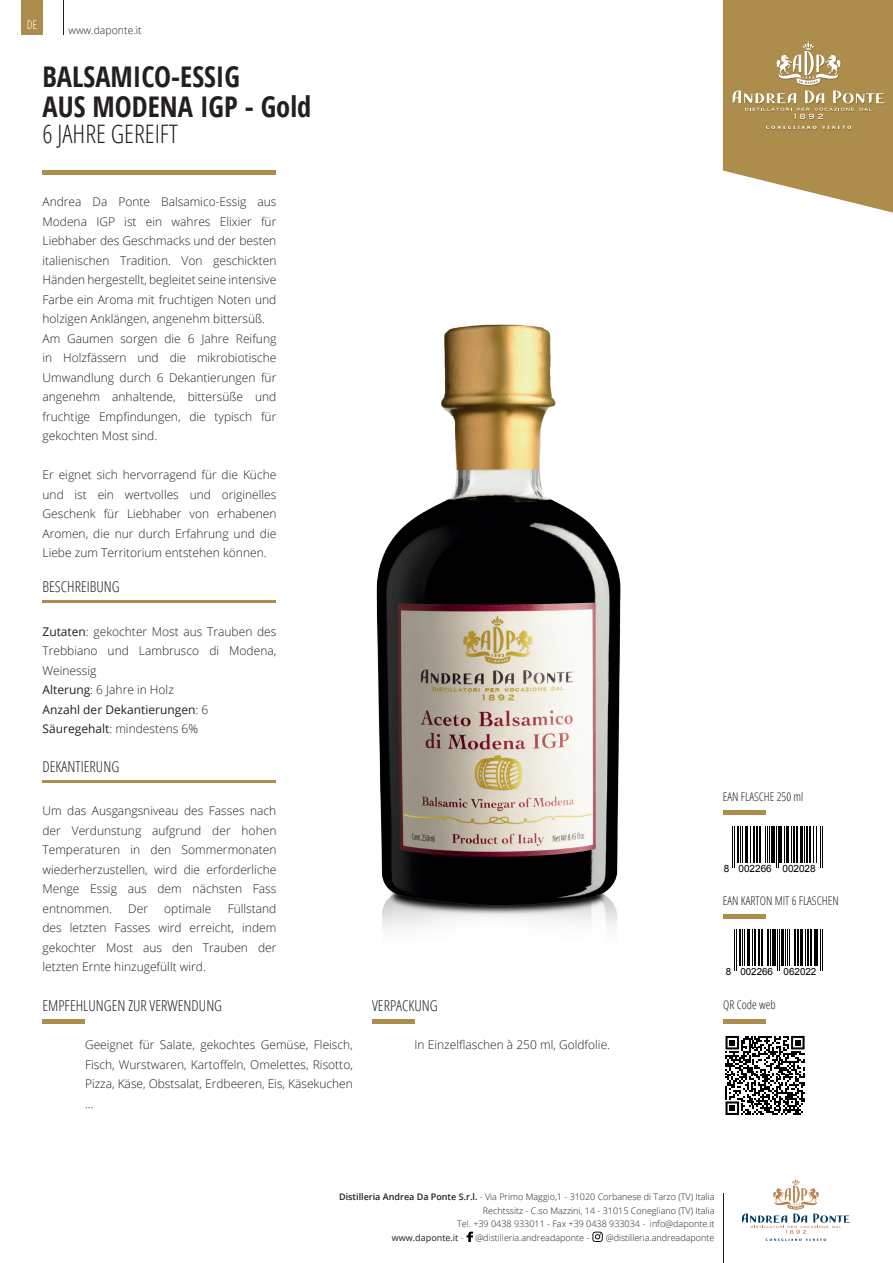
<style>
.page{position:relative;width:893px;height:1263px;background:#fff}
.page>*{position:absolute;margin:0;border:0;box-sizing:border-box;transform-origin:0 0}
.t1{font:700 condensed 28.5px/30px "Open Sans";color:#231f20}
.t2{font:300 condensed 25.5px "Open Sans";color:#231f20}
.t3{font:300 condensed 15px "Open Sans";color:#231f20}
.t4{font:300 12px/19.5px "Open Sans";color:#231f20;text-align:justify}
.t5{font:300 condensed 12px "Open Sans";color:#231f20}
.t6{font:300 condensed 12px "Open Sans";color:#fff}
.t7{font:300 10.5px "Open Sans";color:#231f20}
.t8{font:10.05px "Arial";color:#000001}
.t9{font:9.75px "Arial";color:#000001}
.t10{font:300 9px "Open Sans";color:#231f20}
.t11{font:9px "Open Sans";color:#231f20}
.s1{font-weight:400}
.s2{font-weight:600}
.s3{font-weight:300}
</style>
<div class="page">
<img style="left:376px;top:324px;width:245px;height:606px">
<div style="left:43px;top:170px;width:233px;height:5px;background:#ad8d4b"></div>
<hr style="left:43px;top:601px;width:233px;height:2px;background:#ad8d4b">
<hr style="left:43px;top:780px;width:233px;height:2px;background:#ad8d4b">
<hr style="left:64px;top:0;width:1px;height:34px;background:#231f20">
<svg style="left:723px;top:0;width:170px;height:213px;background:#b89c64"></svg>
<div style="left:43px;top:1019px;width:42px;height:5px;background:#ad8d4b"></div>
<div style="left:372px;top:1019px;width:43px;height:5px;background:#ad8d4b"></div>
<hr style="left:723px;top:914px;width:42px;height:4px;background:#ad8d4b">
<hr style="left:723px;top:811px;width:42px;height:4px;background:#ad8d4b">
<hr style="left:723px;top:1019px;width:43px;height:4px;background:#ad8d4b">
<hr style="left:732px;top:826px;width:1px;height:42px;background:#000001">
<hr style="left:734px;top:826px;width:1px;height:42px;background:#000001">
<hr style="left:737px;top:826px;width:2px;height:37px;background:#000001">
<hr style="left:740px;top:826px;width:1px;height:37px;background:#000001">
<hr style="left:742px;top:826px;width:1px;height:37px;background:#000001">
<hr style="left:745px;top:826px;width:3px;height:37px;background:#000001">
<hr style="left:750px;top:826px;width:1px;height:37px;background:#000001">
<hr style="left:753px;top:826px;width:2px;height:37px;background:#000001">
<hr style="left:756px;top:826px;width:2px;height:37px;background:#000001">
<hr style="left:759px;top:826px;width:2px;height:37px;background:#000001">
<hr style="left:765px;top:826px;width:1px;height:37px;background:#000001">
<hr style="left:767px;top:826px;width:1px;height:37px;background:#000001">
<hr style="left:769px;top:826px;width:1px;height:37px;background:#000001">
<hr style="left:771px;top:826px;width:4px;height:37px;background:#000001">
<hr style="left:776px;top:826px;width:1px;height:42px;background:#000001">
<hr style="left:778px;top:826px;width:1px;height:42px;background:#000001">
<hr style="left:779px;top:826px;width:3px;height:37px;background:#000001">
<hr style="left:784px;top:826px;width:1px;height:37px;background:#000001">
<hr style="left:786px;top:826px;width:3px;height:37px;background:#000001">
<hr style="left:791px;top:826px;width:1px;height:37px;background:#000001">
<hr style="left:793px;top:826px;width:2px;height:37px;background:#000001">
<hr style="left:796px;top:826px;width:2px;height:37px;background:#000001">
<hr style="left:800px;top:826px;width:2px;height:37px;background:#000001">
<hr style="left:804px;top:826px;width:1px;height:37px;background:#000001">
<hr style="left:806px;top:826px;width:2px;height:37px;background:#000001">
<hr style="left:809px;top:826px;width:2px;height:37px;background:#000001">
<hr style="left:813px;top:826px;width:1px;height:37px;background:#000001">
<hr style="left:816px;top:826px;width:1px;height:37px;background:#000001">
<hr style="left:820px;top:826px;width:1px;height:42px;background:#000001">
<hr style="left:821px;top:826px;width:1px;height:42px;background:#000001">
<svg style="left:725px;top:1036px;width:79px;height:79px"></svg>
<hr style="left:734px;top:930px;width:1px;height:41px;background:#000001">
<hr style="left:735px;top:930px;width:1px;height:41px;background:#000001">
<hr style="left:739px;top:930px;width:2px;height:36px;background:#000001">
<hr style="left:742px;top:930px;width:1px;height:36px;background:#000001">
<hr style="left:744px;top:930px;width:1px;height:36px;background:#000001">
<hr style="left:747px;top:930px;width:3px;height:36px;background:#000001">
<hr style="left:752px;top:930px;width:1px;height:36px;background:#000001">
<hr style="left:754px;top:930px;width:2px;height:36px;background:#000001">
<hr style="left:758px;top:930px;width:2px;height:36px;background:#000001">
<hr style="left:761px;top:930px;width:2px;height:36px;background:#000001">
<hr style="left:767px;top:930px;width:1px;height:36px;background:#000001">
<hr style="left:768px;top:930px;width:1px;height:36px;background:#000001">
<hr style="left:770px;top:930px;width:1px;height:36px;background:#000001">
<hr style="left:772px;top:930px;width:4px;height:36px;background:#000001">
<hr style="left:777px;top:930px;width:1px;height:41px;background:#000001">
<hr style="left:779px;top:930px;width:1px;height:41px;background:#000001">
<hr style="left:781px;top:930px;width:2px;height:36px;background:#000001">
<hr style="left:785px;top:930px;width:1px;height:36px;background:#000001">
<hr style="left:787px;top:930px;width:1px;height:36px;background:#000001">
<hr style="left:789px;top:930px;width:1px;height:36px;background:#000001">
<hr style="left:794px;top:930px;width:2px;height:36px;background:#000001">
<hr style="left:797px;top:930px;width:2px;height:36px;background:#000001">
<hr style="left:800px;top:930px;width:3px;height:36px;background:#000001">
<hr style="left:805px;top:930px;width:1px;height:36px;background:#000001">
<hr style="left:807px;top:930px;width:2px;height:36px;background:#000001">
<hr style="left:810px;top:930px;width:2px;height:36px;background:#000001">
<hr style="left:814px;top:930px;width:2px;height:36px;background:#000001">
<hr style="left:816px;top:930px;width:2px;height:36px;background:#000001">
<hr style="left:820px;top:930px;width:1px;height:41px;background:#000001">
<hr style="left:822px;top:930px;width:1px;height:41px;background:#000001">
<hr style="left:723px;top:1193px;width:1px;height:70px;background:#231f20">
<svg style="left:742px;top:1178px;width:108px;height:63px"></svg>
<svg style="left:466px;top:1231px;width:7px;height:11px"></svg>
<svg style="left:592px;top:1231px;width:11px;height:11px"></svg>
<div style="left:21px;top:0;width:22px;height:34px;background:#ad8d4b"></div>
<p class="t6" style="left:27px;top:17px;width:12px">DE</p>
<p class="t7" style="left:68px;top:23px;width:75px">www.daponte.it</p>
<h1 class="t1" style="left:43px;top:61px;width:270px">BALSAMICO-ESSIG<br>AUS MODENA IGP - Gold</h1>
<h2 class="t2" style="left:43px;top:117px;width:137px">6 JAHRE GEREIFT</h2>
<p class="t4" style="left:43px;top:192px;width:235px;text-align:left">Andrea Da Ponte Balsamico-Essig aus Modena IGP ist ein wahres Elixier für Liebhaber des Geschmacks und der besten italienischen Tradition. Von geschickten Händen hergestellt, begleitet seine intensive Farbe ein Aroma mit fruchtigen Noten und holzigen Anklängen, angenehm bittersüß.<br>Am Gaumen sorgen die 6 Jahre Reifung in Holzfässern und die mikrobiotische Umwandlung durch 6 Dekantierungen für angenehm anhaltende, bittersüße und fruchtige Empfindungen, die typisch für gekochten Most sind.</p>
<p class="t4" style="left:43px;top:465px;width:235px">Er eignet sich hervorragend für die Küche und ist ein wertvolles und originelles Geschenk für Liebhaber von erhabenen Aromen, die nur durch Erfahrung und die Liebe zum Territorium entstehen können.</p>
<p class="t3" style="left:43px;top:577px;width:79px">BESCHREIBUNG</p>
<p class="t4" style="left:43px;top:621px;width:235px;text-align:left"><span class="s1">Zutaten</span>: gekochter Most aus Trauben des<br>Trebbiano und Lambrusco di Modena,<br>Weinessig<br><span class="s1">Alterung</span>: 6 Jahre in Holz<br><span class="s1">Anzahl der Dekantierungen</span>: 6<br><span class="s1">Säuregehalt</span>: mindestens 6%</p>
<p class="t3" style="left:43px;top:756px;width:78px">DEKANTIERUNG</p>
<p class="t4" style="left:43px;top:800px;width:235px">Um das Ausgangsniveau des Fasses nach der Verdunstung aufgrund der hohen Temperaturen in den Sommermonaten wiederherzustellen, wird die erforderliche Menge Essig aus dem nächsten Fass entnommen.</p>
<p class="t4" style="left:43px;top:898px;width:235px;text-indent:185px">Füllstand des letzten Fasses wird erreicht, indem gekochter Most aus den Trauben der letzten Ernte hinzugefüllt wird.</p>
<p class="t4" style="left:128px;top:898px;width:21px">Der</p>
<p class="t4" style="left:164px;top:898px;width:49px">optimale</p>
<p class="t3" style="left:43px;top:995px;width:181px">EMPFEHLUNGEN ZUR VERWENDUNG</p>
<p class="t3" style="left:372px;top:995px;width:67px">VERPACKUNG</p>
<p class="t4" style="left:85px;top:1035px;width:269px">Geeignet für Salate, gekochtes Gemüse, Fleisch, Fisch, Wurstwaren, Kartoffeln, Omelettes, Risotto, Pizza, Käse, Obstsalat, Erdbeeren, Eis, Käsekuchen ...</p>
<p class="t4" style="left:415px;top:1035px;width:197px">In Einzelflaschen à 250 ml, Goldfolie.</p>
<p class="t5" style="left:723px;top:789px;width:82px">EAN FLASCHE 250 ml</p>
<p class="t8" style="left:724px;top:862px;width:94px">8 002266 002028</p>
<p class="t5" style="left:723px;top:892px;width:117px">EAN KARTON MIT 6 FLASCHEN</p>
<p class="t9" style="left:726px;top:965px;width:92px">8 002266 062022</p>
<p class="t5" style="left:723px;top:996px;width:54px">QR Code web</p>
<p class="t10" style="left:339px;top:1191px;width:377px"><span class="s2">Distilleria Andrea Da Ponte S.r.l.</span> - Via Primo Maggio,1 - 31020 Corbanese di Tarzo (TV) Italia</p>
<p class="t10" style="left:483px;top:1204px;width:233px">Rechtssitz - C.so Mazzini, 14 - 31015 Conegliano (TV) Italia</p>
<p class="t10" style="left:457px;top:1218px;width:259px">Tel. +39 0438 933011 - Fax +39 0438 933034 - info@daponte.it</p>
<p class="t11" style="left:392px;top:1231px;width:73px">www.daponte.it <span class="s3">-</span></p>
<p class="t10" style="left:475px;top:1231px;width:115px">@distilleria.andreadaponte -</p>
<p class="t10" style="left:606px;top:1231px;width:110px">@distilleria.andreadaponte</p>
</div>
